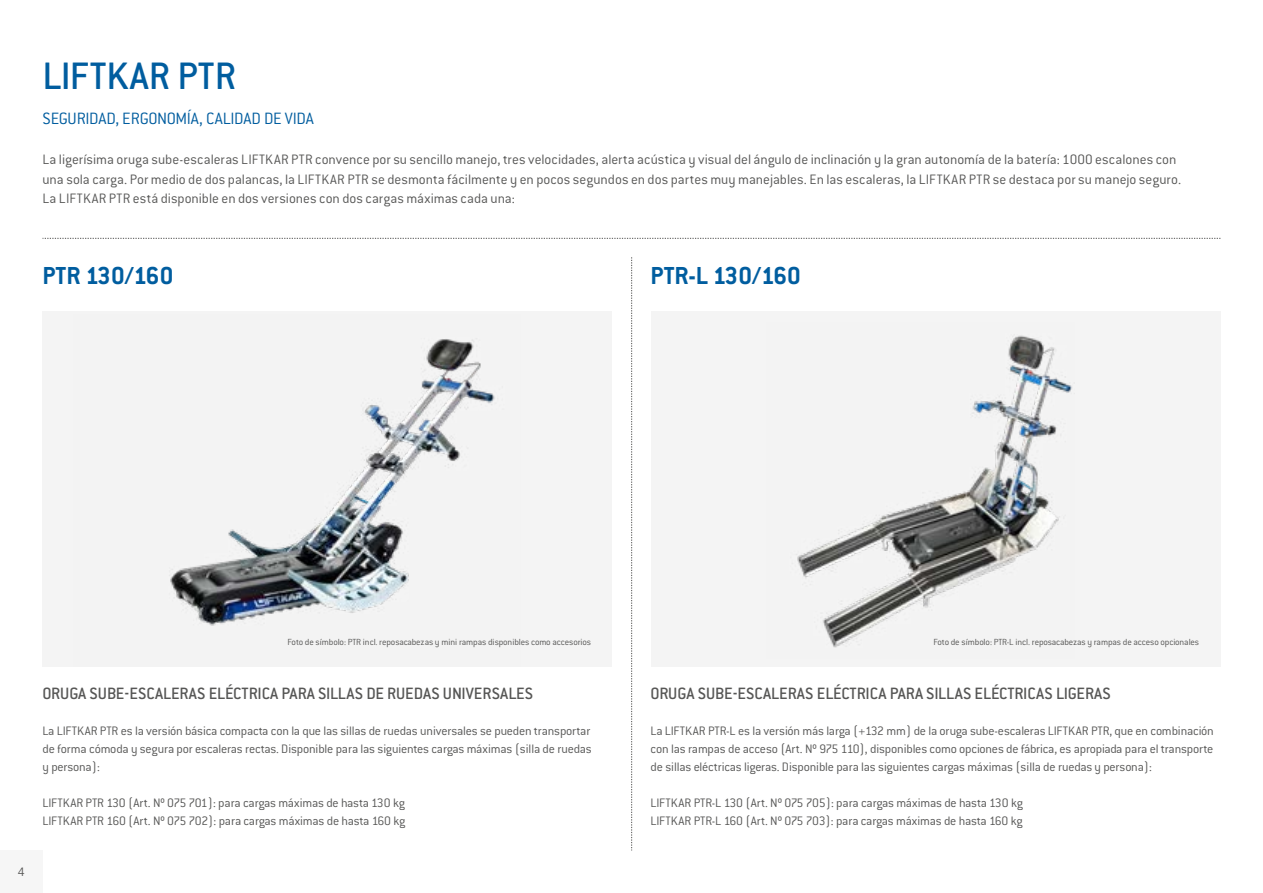
<style>
.page{position:relative;width:1263px;height:893px;background:#fff}
.page>*{position:absolute;margin:0;border:0;box-sizing:border-box;transform-origin:0 0}
.t1{font:500 42px "Conduit ITC Pro";color:#005d9f}
.t2{font:700 27px "Conduit ITC Pro";color:#005d9f}
.t3{font:500 18px "Conduit ITC Pro";color:#575756}
.t4{font:300 18px "Conduit ITC Pro";letter-spacing:-.015em;color:#005d9f}
.t5{font:300 15px/19.5px "Conduit ITC Pro";color:#575756}
.t6{font:300 13.5px/18px "Conduit ITC Pro";letter-spacing:-.015em;color:#575756;text-align:justify}
.t7{font:300 9.75px "Conduit ITC Pro";letter-spacing:-.015em;color:#575756}
</style>
<div class="page">
<div style="left:43px;top:311px;width:569px;height:356px;background:#f4f4f4"></div>
<img style="left:169px;top:339px;width:326px;height:287px">
<div style="left:651px;top:311px;width:569px;height:356px;background:#f4f4f4"></div>
<img style="left:796px;top:335px;width:276px;height:313px">
<svg style="left:631px;top:257px;width:1px;height:593px"></svg>
<svg style="left:43px;top:238px;width:1177px;height:1px"></svg>
<div style="left:0;top:850px;width:43px;height:43px;background:#f6f6f6"></div>
<h1 class="t1" style="left:43px;top:53px;width:195px">LIFTKAR PTR</h1>
<h3 class="t4" style="left:43px;top:108px;width:273px">SEGURIDAD, ERGONOMÍA, CALIDAD DE VIDA</h3>
<p class="t5" style="left:43px;top:150px;width:1140px">La ligerísima oruga sube-escaleras LIFTKAR PTR convence por su sencillo manejo, tres velocidades, alerta acústica y visual del ángulo de inclinación y la gran autonomía de la batería: 1000 escalones con una sola carga. Por medio de dos palancas, la LIFTKAR PTR se desmonta fácilmente y en pocos segundos en dos partes muy manejables. En las escaleras, la LIFTKAR PTR se destaca por su manejo seguro.<br>La LIFTKAR PTR está disponible en dos versiones con dos cargas máximas cada una:</p>
<h2 class="t2" style="left:43px;top:260px;width:132px">PTR 130/160</h2>
<h2 class="t2" style="left:651px;top:260px;width:152px">PTR-L 130/160</h2>
<p class="t6" style="left:18px;top:863px;width:8px">4</p>
<p class="t7" style="left:288px;top:636px;width:305px">Foto de símbolo: PTR incl. reposacabezas y mini rampas disponibles como accesorios</p>
<p class="t7" style="left:933px;top:636px;width:267px">Foto de símbolo: PTR-L incl. reposacabezas y rampas de acceso opcionales</p>
<h3 class="t3" style="left:43px;top:683px;width:492px">ORUGA SUBE-ESCALERAS ELÉCTRICA PARA SILLAS DE RUEDAS UNIVERSALES</h3>
<p class="t6" style="left:43px;top:722px;width:551px">La LIFTKAR PTR es la versión básica compacta con la que las sillas de ruedas universales se pueden transportar de forma cómoda y segura por escaleras rectas. Disponible para las siguientes cargas máximas (silla de ruedas y persona):</p>
<p class="t6" style="left:43px;top:794px;width:364px">LIFTKAR PTR 130 (Art. Nº 075 701): para cargas máximas de hasta 130 kg<br>LIFTKAR PTR 160 (Art. Nº 075 702): para cargas máximas de hasta 160 kg</p>
<h3 class="t3" style="left:651px;top:683px;width:462px">ORUGA SUBE-ESCALERAS ELÉCTRICA PARA SILLAS ELÉCTRICAS LIGERAS</h3>
<p class="t6" style="left:651px;top:722px;width:565px">La LIFTKAR PTR-L es la versión más larga (+132 mm) de la oruga sube-escaleras LIFTKAR PTR, que en combinación con las rampas de acceso (Art. Nº 975 110), disponibles como opciones de fábrica, es apropiada para el transporte de sillas eléctricas ligeras. Disponible para las siguientes cargas máximas (silla de ruedas y persona):</p>
<p class="t6" style="left:651px;top:794px;width:374px">LIFTKAR PTR-L 130 (Art. Nº 075 705): para cargas máximas de hasta 130 kg<br>LIFTKAR PTR-L 160 (Art. Nº 075 703): para cargas máximas de hasta 160 kg</p>
</div>
